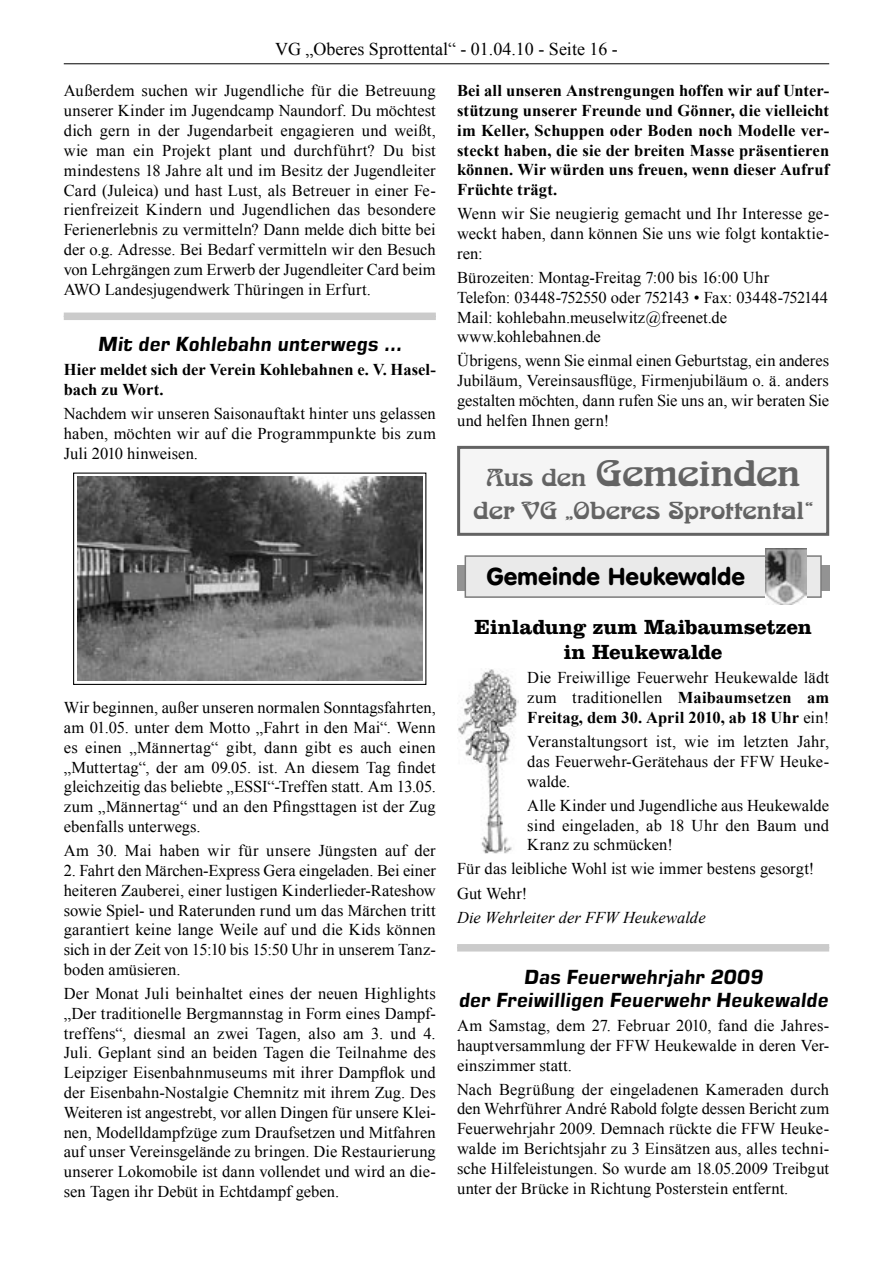
<style>
.page{position:relative;width:893px;height:1263px;background:#fff}
.page>*{position:absolute;margin:0;border:0;box-sizing:border-box;transform-origin:0 0}
.Arabia{font:36px "Arabia";letter-spacing:-.005em;color:#636363;scale:1.1 1}
.Arabia-2{font:24px "Arabia";letter-spacing:.005em;color:#636363;scale:1.1 1}
.paragraph{font:24px "VAG Rounded BT";letter-spacing:-.005em;color:#000}
.Claredon_BT{font:700 21px/25.2px "Clarendon BT";letter-spacing:-.005em;color:#000;text-align:center}
.Square{font:19.5px/23.4px "Square 721";letter-spacing:-.01em;color:#000;text-align:center}
.t1{font:18px "Times New Roman";color:#000}
.t2{font:16.5px/19.8px "Times New Roman";letter-spacing:.005em;color:#000;text-align:justify}
.Normal_Fett{font:700 16.5px/19.8px "Times New Roman";color:#000}
.t3{font:16.5px "Times New Roman";letter-spacing:-.015em;color:#000}
.t4{font:italic 16.5px "Times New Roman";letter-spacing:.005em;color:#000}
.s1{font-size:24px}
.s2{font-weight:700}
</style>
<div class="page">
<hr style="left:64px;top:63px;width:765px;height:1px;background:#000">
<div style="left:64px;top:313px;width:372px;height:7px;background:#cbcbcb"></div>
<img style="left:77px;top:477px;width:345px;height:203px">
<div style="left:73px;top:473px;width:353px;height:212px;border:1px solid #000"></div>
<div style="left:459px;top:447px;width:369px;height:87px;background:#f5f5f5"></div>
<div style="left:457px;top:446px;width:372px;height:90px;border:3px solid #636363"></div>
<div style="left:457px;top:566px;width:372px;height:25px;background:#939393"></div>
<div style="left:465px;top:556px;width:356px;height:41px;background:#eaeaea"></div>
<div style="left:465px;top:555px;width:357px;height:43px;border:1px solid #7c7c7c"></div>
<img style="left:765px;top:549px;width:42px;height:55px">
<img style="left:458px;top:669px;width:61px;height:185px">
<div style="left:457px;top:944px;width:372px;height:7px;background:#cbcbcb"></div>
<p class="t1" style="left:275px;top:37px;width:344px">VG „Oberes Sprottental“ - 01.04.10 - Seite 16 -</p>
<p class="t2" style="left:64px;top:81px;width:374px">Außerdem suchen wir Jugendliche für die Betreuung unserer Kinder im Jugendcamp Naundorf. Du möchtest dich gern in der Jugendarbeit engagieren und weißt, wie man ein Projekt plant und durchführt? Du bist mindestens 18 Jahre alt und im Besitz der Jugendleiter Card (Juleica) und hast Lust, als Betreuer in einer Fe&shy;rienfreizeit Kindern und Jugendlichen das besondere Ferienerlebnis zu vermitteln? Dann melde dich bitte bei der o.g. Adresse. Bei Bedarf vermitteln wir den Besuch von Lehrgängen zum Erwerb der Jugendleiter Card beim AWO Landesjugendwerk Thüringen in Erfurt.</p>
<p class="Square" style="left:98px;top:333px;width:306px">Mit der Kohlebahn unterwegs ...</p>
<p class="Normal_Fett" style="left:64px;top:360px;width:374px">Hier meldet sich der Verein Kohlebahnen e. V. Hasel&shy;bach zu Wort.</p>
<p class="t2" style="left:64px;top:404px;width:374px">Nachdem wir unseren Saisonauftakt hinter uns gelassen haben, möchten wir auf die Programmpunkte bis zum Juli 2010 hinweisen.</p>
<p class="Normal_Fett" style="left:457px;top:80px;width:374px;text-align:justify">Bei all unseren Anstrengungen hoffen wir auf Unter&shy;stützung unserer Freunde und Gönner, die vielleicht im Keller, Schuppen oder Boden noch Modelle ver&shy;steckt haben, die sie der breiten Masse präsentieren können. Wir würden uns freuen, wenn dieser Aufruf Früchte trägt.</p>
<p class="t2" style="left:457px;top:204px;width:374px">Wenn wir Sie neugierig gemacht und Ihr Interesse ge&shy;weckt haben, dann können Sie uns wie folgt kontaktie&shy;ren:</p>
<p class="t2" style="left:457px;top:267px;width:314px">Bürozeiten: Montag-Freitag 7:00 bis 16:00 Uhr</p>
<p class="t3" style="left:457px;top:286px;width:373px">Telefon: 03448-752550 oder 752143 • Fax: 03448-752144</p>
<p class="t2" style="left:457px;top:307px;width:272px">Mail: kohlebahn.meuselwitz@freenet.de</p>
<p class="t2" style="left:457px;top:327px;width:145px">www.kohlebahnen.de</p>
<p class="t2" style="left:457px;top:351px;width:374px">Übrigens, wenn Sie einmal einen Geburtstag, ein anderes Jubiläum, Vereinsausflüge, Firmenjubiläum o. ä. anders gestalten möchten, dann rufen Sie uns an, wir beraten Sie und helfen Ihnen gern!</p>
<p class="Arabia" style="left:486px;top:453px;width:287px"><span class="s1">Aus den</span> Gemeinden</p>
<p class="Arabia-2" style="left:473px;top:497px;width:310px">der VG „Oberes Sprottental“</p>
<p class="t2" style="left:64px;top:698px;width:374px">Wir beginnen, außer unseren normalen Sonntagsfahrten, am 01.05. unter dem Motto „Fahrt in den Mai“. Wenn es einen „Männertag“ gibt, dann gibt es auch einen „Muttertag“, der am 09.05. ist. An diesem Tag findet gleichzeitig das beliebte „ESSI“-Treffen statt. Am 13.05. zum „Männertag“ und an den Pfingsttagen ist der Zug ebenfalls unterwegs.</p>
<p class="t2" style="left:64px;top:840px;width:373px">Am 30. Mai haben wir für unsere Jüngsten auf der</p>
<p class="t2" style="left:64px;top:860px;width:374px">2. Fahrt den Märchen-Express Gera eingeladen. Bei einer heiteren Zauberei, einer lustigen Kinderlieder-Rateshow sowie Spiel- und Raterunden rund um das Märchen tritt garantiert keine lange Weile auf und die Kids können sich in der Zeit von 15:10 bis 15:50 Uhr in unserem Tanz&shy;boden amüsieren.</p>
<p class="t2" style="left:64px;top:983px;width:374px">Der Monat Juli beinhaltet eines der neuen Highlights „Der traditionelle Bergmannstag in Form eines Dampf&shy;treffens“, diesmal an zwei Tagen, also am 3. und 4.<br>Juli. Geplant sind an beiden Tagen die Teilnahme des Leipziger Eisenbahnmuseums mit ihrer Dampflok und der Eisenbahn-Nostalgie Chemnitz mit ihrem Zug. Des Weiteren ist angestrebt, vor allen Dingen für unsere Klei&shy;nen, Modelldampfzüge zum Draufsetzen und Mitfahren auf unser Vereinsgelände zu bringen. Die Restaurierung unserer Lokomobile ist dann vollendet und wird an die&shy;sen Tagen ihr Debüt in Echtdampf geben.</p>
<p class="paragraph" style="left:486px;top:561px;width:260px">Gemeinde Heukewalde</p>
<p class="Claredon_BT" style="left:475px;top:614px;width:339px">Einladung zum Maibaumsetzen in Heukewalde</p>
<p class="t2" style="left:527px;top:668px;width:303px">Die Freiwillige Feuerwehr Heukewalde lädt zum traditionellen <span class="s2">Maibaumsetzen am Freitag, dem 30. April 2010, ab 18 Uhr</span> ein!</p>
<p class="t2" style="left:527px;top:731px;width:303px">Veranstaltungsort ist, wie im letzten Jahr, das Feuerwehr-Gerätehaus der FFW Heuke&shy;walde.</p>
<p class="t2" style="left:527px;top:795px;width:303px">Alle Kinder und Jugendliche aus Heukewalde sind eingeladen, ab 18 Uhr den Baum und Kranz zu schmücken!</p>
<p class="t2" style="left:457px;top:859px;width:359px">Für das leibliche Wohl ist wie immer bestens gesorgt!</p>
<p class="t2" style="left:457px;top:883px;width:72px">Gut Wehr!</p>
<p class="t4" style="left:457px;top:906px;width:250px">Die Wehrleiter der FFW Heukewalde</p>
<p class="Square" style="left:458px;top:965px;width:371px">Das Feuerwehrjahr 2009<br>der Freiwilligen Feuerwehr Heukewalde</p>
<p class="t2" style="left:457px;top:1015px;width:374px">Am Samstag, dem 27. Februar 2010, fand die Jahres&shy;hauptversammlung der FFW Heukewalde in deren Ver&shy;einszimmer statt.</p>
<p class="t2" style="left:457px;top:1079px;width:374px">Nach Begrüßung der eingeladenen Kameraden durch den Wehrführer André Rabold folgte dessen Bericht zum Feuerwehrjahr 2009. Demnach rückte die FFW Heuke&shy;walde im Berichtsjahr zu 3 Einsätzen aus, alles techni&shy;sche Hilfeleistungen. So wurde am 18.05.2009 Treibgut unter der Brücke in Richtung Posterstein entfernt.</p>
</div>
